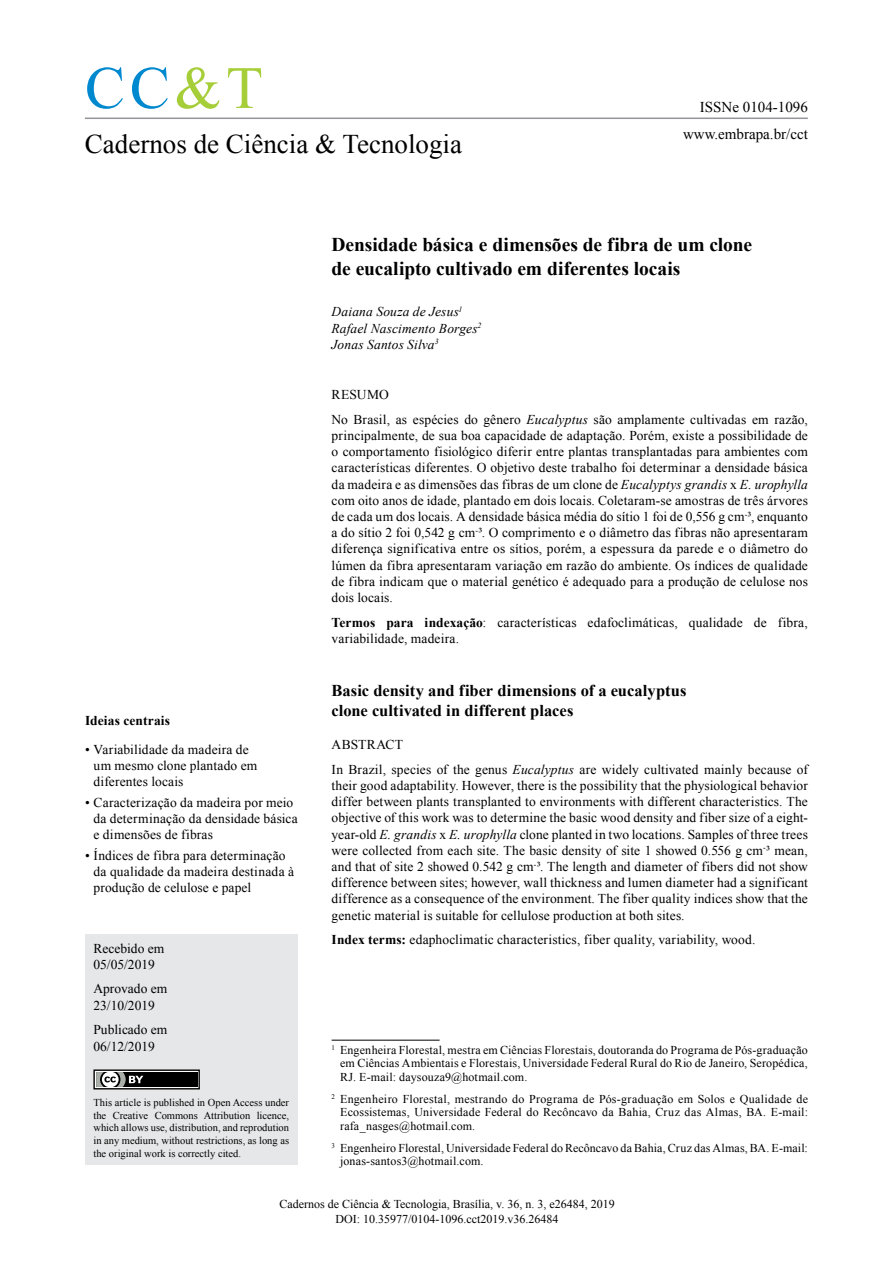
<style>
.page{position:relative;width:893px;height:1263px;background:#fff}
.page>*{position:absolute;margin:0;border:0;box-sizing:border-box;transform-origin:0 0}
.t1{font:60px "Times New Roman";color:#0089cf}
.t2{font:27px "Times New Roman";color:#000}
.t3{font:700 19.5px/23.4px "Times New Roman";letter-spacing:-.005em;color:#000}
.t4{font:700 16.5px/19.5px "Times New Roman";color:#000}
.t5{font:15px/26.5px "Times New Roman";color:#000;text-align:right}
.t6{font:13.5px/16.2px "Times New Roman";letter-spacing:.01em;color:#000}
.t7{font:italic 13.5px/16.2px "Times New Roman";letter-spacing:.01em;color:#000}
.t8{font:700 13.5px "Times New Roman";letter-spacing:.01em;color:#000}
.t9{font:12px/13.5px "Times New Roman";letter-spacing:.005em;color:#000;text-align:justify}
.t10{font:10.5px/12.6px "Times New Roman";color:#000;text-align:justify}
.s1{color:#a6ce39}
.s2{font-style:italic}
.s3{font-weight:700}
</style>
<div class="page">
<hr style="left:85px;top:118px;width:723px;height:1px;background:#939598">
<div style="left:85px;top:935px;width:213px;height:230px;background:#e6e7e8"></div>
<svg style="left:143px;top:1071px;width:55px;height:16px"></svg>
<div style="left:93px;top:1069px;width:107px;height:20px;border:1px solid #000"></div>
<div style="left:96px;top:1072px;width:101px;height:15px;background:#000"></div>
<svg style="left:93px;top:1069px;width:50px;height:21px"></svg>
<hr style="left:332px;top:1040px;width:108px;height:1px;background:#000">
<h1 class="t1" style="left:85px;top:47px;width:179px">CC<span class="s1">&amp;T</span></h1>
<h2 class="t2" style="left:85px;top:126px;width:379px">Cadernos de Ciência &amp; Tecnologia</h2>
<p class="t5" style="left:683px;top:94px;width:126px">ISSNe 0104-1096 www.embrapa.br/cct</p>
<h3 class="t3" style="left:332px;top:233px;width:422px">Densidade básica e dimensões de fibra de um clone de eucalipto cultivado em diferentes locais</h3>
<p class="t7" style="left:332px;top:303px;width:151px">Daiana Souza de Jesus<sup>1<br></sup>Rafael Nascimento Borges<sup>2<br></sup>Jonas Santos Silva<sup>3</sup></p>
<p class="t6" style="left:332px;top:382px;width:478px;line-height:24.8px">RESUMO<br>No Brasil, as espécies do gênero <span class="s2">Eucalyptus</span> são amplamente cultivadas em razão,</p>
<p class="t6" style="left:332px;top:427px;width:478px;text-align:justify">principalmente, de sua boa capacidade de adaptação. Porém, existe a possibilidade de o comportamento fisiológico diferir entre plantas transplantadas para ambientes com características diferentes. O objetivo deste trabalho foi determinar a densidade básica da madeira e as dimensões das fibras de um clone de <span class="s2">Eucalyptys grandis</span> x <span class="s2">E. urophylla </span>com oito anos de idade, plantado em dois locais. Coletaram-se amostras de três árvores de cada um dos locais. A densidade básica média do sítio 1 foi de 0,556 g cm<sup>-</sup>³, enquanto a do sítio 2 foi 0,542 g cm<sup>-</sup>³. O comprimento e o diâmetro das fibras não apresentaram diferença significativa entre os sítios, porém, a espessura da parede e o diâmetro do lúmen da fibra apresentaram variação em razão do ambiente. Os índices de qualidade de fibra indicam que o material genético é adequado para a produção de celulose nos dois locais.</p>
<p class="t6" style="left:332px;top:614px;width:478px"><span class="s3">Termos para indexação</span>: características edafoclimáticas, qualidade de fibra, variabilidade, madeira.</p>
<p class="t4" style="left:332px;top:681px;width:356px">Basic density and fiber dimensions of a eucalyptus clone cultivated in different places</p>
<p class="t6" style="left:332px;top:732px;width:478px;line-height:24.8px">ABSTRACT<br>In Brazil, species of the genus <span class="s2">Eucalyptus</span> are widely cultivated mainly because of</p>
<p class="t6" style="left:332px;top:777px;width:478px;text-align:justify">their good adaptability. However, there is the possibility that the physiological behavior differ between plants transplanted to environments with different characteristics. The objective of this work was to determine the basic wood density and fiber size of a eight&shy;year-old <span class="s2">E. grandis</span> x <span class="s2">E. urophylla</span> clone planted in two locations. Samples of three trees were collected from each site. The basic density of site 1 showed 0.556 g cm<sup>-</sup>³ mean, and that of site 2 showed 0.542 g cm<sup>-</sup>³. The length and diameter of fibers did not show difference between sites; however, wall thickness and lumen diameter had a significant difference as a consequence of the environment. The fiber quality indices show that the genetic material is suitable for cellulose production at both sites.</p>
<p class="t6" style="left:332px;top:931px;width:425px"><span class="s3">Index terms:</span> edaphoclimatic characteristics, fiber quality, variability, wood.</p>
<p class="t8" style="left:85px;top:711px;width:87px">Ideias centrais</p>
<p class="t6" style="left:94px;top:741px;width:165px;text-indent:-9px">• Variabilidade da madeira de um mesmo clone plantado em diferentes locais</p>
<p class="t6" style="left:94px;top:794px;width:206px;text-indent:-9px">• Caracterização da madeira por meio da determinação da densidade básica e dimensões de fibras</p>
<p class="t6" style="left:94px;top:847px;width:202px;text-indent:-9px">• Índices de fibra para determinação da qualidade da madeira destinada à produção de celulose e papel</p>
<p class="t6" style="left:93px;top:940px;width:72px">Recebido em<br>05/05/2019</p>
<p class="t6" style="left:93px;top:981px;width:75px">Aprovado em<br>23/10/2019</p>
<p class="t6" style="left:93px;top:1021px;width:75px">Publicado em<br>06/12/2019</p>
<p class="t9" style="left:340px;top:1043px;width:469px;text-indent:-9px"><sup>1</sup> Engenheira Florestal, mestra em Ciências Florestais, doutoranda do Programa de Pós-graduação em Ciências Ambientais e Florestais, Universidade Federal Rural do Rio de Janeiro, Seropédica, RJ. E-mail: daysouza9@hotmail.com.</p>
<p class="t9" style="left:340px;top:1092px;width:469px;text-indent:-9px"><sup>2</sup> Engenheiro Florestal, mestrando do Programa de Pós-graduação em Solos e Qualidade de Ecossistemas, Universidade Federal do Recôncavo da Bahia, Cruz das Almas, BA. E-mail: rafa_nasges@hotmail.com.</p>
<p class="t9" style="left:340px;top:1141px;width:469px;text-indent:-9px"><sup>3</sup> Engenheiro Florestal, Universidade Federal do Recôncavo da Bahia, Cruz das Almas, BA. E-mail: jonas-santos3@hotmail.com.</p>
<p class="t9" style="left:279px;top:1197px;width:337px;line-height:14.4px;text-align:center">Cadernos de Ciência &amp; Tecnologia, Brasília, v. 36, n. 3, e26484, 2019<br>DOI: 10.35977/0104-1096.cct2019.v36.26484</p>
<p class="t10" style="left:93px;top:1096px;width:197px">This article is published in Open Access under the Creative Commons Attribution licence, which allows use, distribution, and reprodution in any medium, without restrictions, as long as the original work is correctly cited.</p>
</div>
